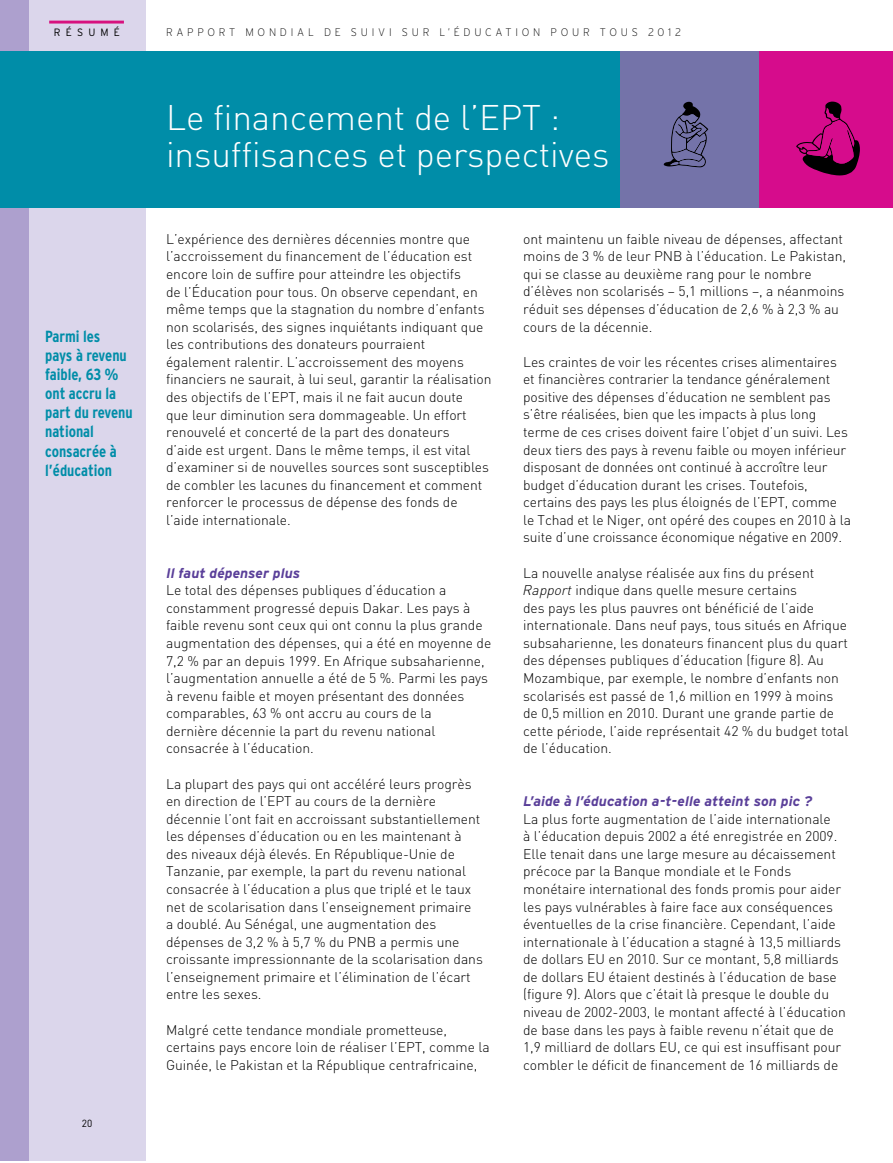
<style>
.page{position:relative;width:893px;height:1163px;background:#fff}
.page>*{position:absolute;margin:0;border:0;box-sizing:border-box;transform-origin:0 0}
.t1{font:300 35.1px/36.6px "DIN";letter-spacing:-.005em;color:#fff}
.t2{font:700 condensed 16.05px/19px "Interstate Plus";letter-spacing:-.005em;color:#008da8}
.t3{font:300 13.95px/17.5px "DIN";letter-spacing:-.005em;color:#000}
.t4{font:italic 700 13.95px "Interstate";letter-spacing:.005em;color:#5a3f99}
.t5{font:200 10.95px "Interstate";letter-spacing:.35em;color:#000}
.t6{font:300 10.65px "Interstate";letter-spacing:.5em;color:#000}
.t7{font:10.2px "DIN";color:#000}
.s1{font-style:italic}
</style>
<div class="page">
<div style="left:0;top:0;width:29px;height:1160px;background:#ada0ce"></div>
<div style="left:29px;top:0;width:116px;height:1160px;background:#dbd6eb"></div>
<hr style="left:49px;top:21px;width:75px;height:3px;background:#d7117e">
<div style="left:759px;top:51px;width:134px;height:156px;background:#d60c8c"></div>
<div style="left:606px;top:51px;width:153px;height:156px;background:#7473a9"></div>
<svg style="left:664px;top:102px;width:44px;height:65px"></svg>
<svg style="left:796px;top:102px;width:64px;height:73px"></svg>
<div style="left:0;top:51px;width:619px;height:156px;background:#008da8"></div>
<p class="t6" style="left:54px;top:28px;width:68px">RÉSUMÉ</p>
<p class="t5" style="left:166px;top:28px;width:517px">RAPPORT MONDIAL DE SUIVI SUR L’ÉDUCATION POUR TOUS 2012</p>
<p class="t2" style="left:45px;top:328px;width:89px">Parmi les<br>pays à revenu faible, 63 % ont accru la part du revenu national consacrée à l’éducation</p>
<p class="t7" style="left:82px;top:1120px;width:12px">20</p>
<h1 class="t1" style="left:166px;top:103px;width:445px">Le financement de l’EPT : insuffisances et perspectives</h1>
<p class="t3" style="left:166px;top:232px;width:327px">L’expérience des dernières décennies montre que l’accroissement du financement de l’éducation est encore loin de suffire pour atteindre les objectifs<br>de l’Éducation pour tous. On observe cependant, en même temps que la stagnation du nombre d’enfants non scolarisés, des signes inquiétants indiquant que les contributions des donateurs pourraient également ralentir. L’accroissement des moyens financiers ne saurait, à lui seul, garantir la réalisation des objectifs de l’EPT, mais il ne fait aucun doute<br>que leur diminution sera dommageable. Un effort renouvelé et concerté de la part des donateurs<br>d’aide est urgent. Dans le même temps, il est vital d’examiner si de nouvelles sources sont susceptibles de combler les lacunes du financement et comment renforcer le processus de dépense des fonds de l’aide internationale.</p>
<p class="t4" style="left:166px;top:567px;width:136px">Il faut dépenser plus</p>
<p class="t3" style="left:166px;top:583px;width:327px">Le total des dépenses publiques d’éducation a constamment progressé depuis Dakar. Les pays à faible revenu sont ceux qui ont connu la plus grande augmentation des dépenses, qui a été en moyenne de 7,2 % par an depuis 1999. En Afrique subsaharienne, l’augmentation annuelle a été de 5 %. Parmi les pays à revenu faible et moyen présentant des données comparables, 63 % ont accru au cours de la<br>dernière décennie la part du revenu national consacrée à l’éducation.</p>
<p class="t3" style="left:166px;top:776px;width:318px">La plupart des pays qui ont accéléré leurs progrès en direction de l’EPT au cours de la dernière décennie l’ont fait en accroissant substantiellement les dépenses d’éducation ou en les maintenant à des niveaux déjà élevés. En République-Unie de Tanzanie, par exemple, la part du revenu national consacrée à l’éducation a plus que triplé et le taux net de scolarisation dans l’enseignement primaire<br>a doublé. Au Sénégal, une augmentation des dépenses de 3,2 % à 5,7 % du PNB a permis une croissante impressionnante de la scolarisation dans l’enseignement primaire et l’élimination de l’écart entre les sexes.</p>
<p class="t3" style="left:166px;top:1022px;width:325px">Malgré cette tendance mondiale prometteuse, certains pays encore loin de réaliser l’EPT, comme la<br>Guinée, le Pakistan et la République centrafricaine,</p>
<p class="t3" style="left:523px;top:232px;width:324px">ont maintenu un faible niveau de dépenses, affectant moins de 3 % de leur PNB à l’éducation. Le Pakistan, qui se classe au deuxième rang pour le nombre d’élèves non scolarisés – 5,1 millions –, a néanmoins réduit ses dépenses d’éducation de 2,6 % à 2,3 % au cours de la décennie.</p>
<p class="t3" style="left:523px;top:355px;width:329px">Les craintes de voir les récentes crises alimentaires et financières contrarier la tendance généralement positive des dépenses d’éducation ne semblent pas s’être réalisées, bien que les impacts à plus long terme de ces crises doivent faire l’objet d’un suivi. Les deux tiers des pays à revenu faible ou moyen inférieur disposant de données ont continué à accroître leur budget d’éducation durant les crises. Toutefois, certains des pays les plus éloignés de l’EPT, comme le Tchad et le Niger, ont opéré des coupes en 2010 à la suite d’une croissance économique négative en 2009.</p>
<p class="t3" style="left:523px;top:565px;width:327px">La nouvelle analyse réalisée aux fins du présent <span class="s1">Rapport</span> indique dans quelle mesure certains<br>des pays les plus pauvres ont bénéficié de l’aide internationale. Dans neuf pays, tous situés en Afrique subsaharienne, les donateurs financent plus du quart des dépenses publiques d’éducation (figure 8). Au Mozambique, par exemple, le nombre d’enfants non scolarisés est passé de 1,6 million en 1999 à moins de 0,5 million en 2010. Durant une grande partie de cette période, l’aide représentait 42 % du budget total de l’éducation.</p>
<p class="t4" style="left:523px;top:796px;width:290px">L’aide à l’éducation a-t-elle atteint son pic ?</p>
<p class="t3" style="left:523px;top:811px;width:324px">La plus forte augmentation de l’aide internationale<br>à l’éducation depuis 2002 a été enregistrée en 2009.<br>Elle tenait dans une large mesure au décaissement précoce par la Banque mondiale et le Fonds monétaire international des fonds promis pour aider les pays vulnérables à faire face aux conséquences éventuelles de la crise financière. Cependant, l’aide internationale à l’éducation a stagné à 13,5 milliards de dollars EU en 2010. Sur ce montant, 5,8 milliards de dollars EU étaient destinés à l’éducation de base (figure 9). Alors que c’était là presque le double du niveau de 2002-2003, le montant affecté à l’éducation de base dans les pays à faible revenu n’était que de 1,9 milliard de dollars EU, ce qui est insuffisant pour combler le déficit de financement de 16 milliards de</p>
</div>
